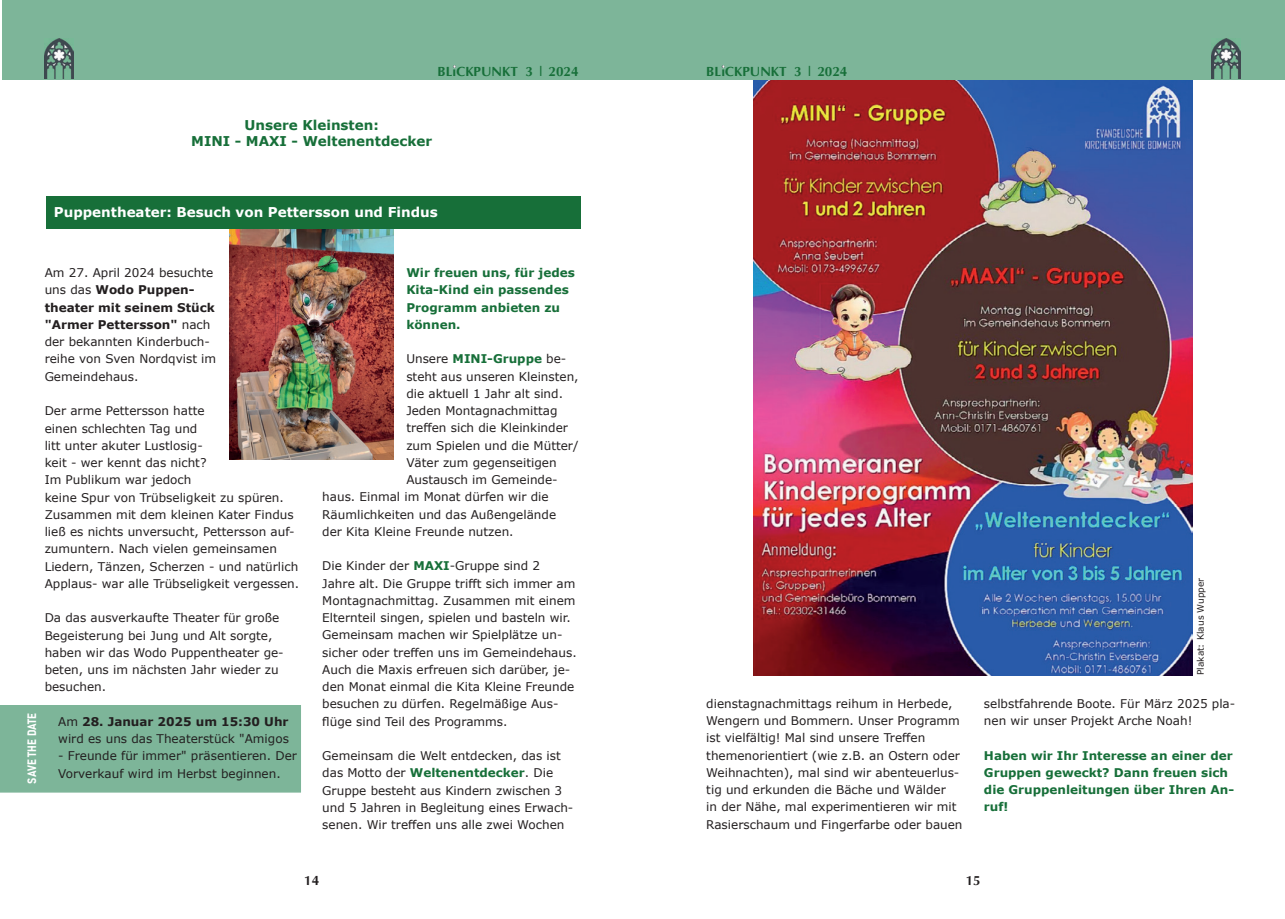
<style>
.page{position:relative;width:1285px;height:919px;background:#fff}
.page>*{position:absolute;margin:0;border:0;box-sizing:border-box;transform-origin:0 0}
.t1{font:700 13.5px "Verdana";color:#fff}
.t2{font:700 13.5px/16.2px "Verdana";color:#176f39;text-align:center}
.t3{font:700 13.5px "Optima";color:#176f39}
.t4{font:700 13.5px "Optima";color:#231f20}
.t5{font:12px/17.2px "Verdana";color:#231f20}
.t6{font:700 12px/17.2px "Verdana";color:#176f39}
.t7{font:12px "Bahnschrift";letter-spacing:-.01em;color:#fff}
.t8{font:9px "Verdana";color:#231f20}
.s1{font-weight:700}
.s2{font-weight:400;color:#231f20}
.s3{font-weight:700;color:#176f39}
</style>
<div class="page">
<div style="left:2px;top:0;width:1282px;height:80px;background:#7db599"></div>
<img style="left:45px;top:38px;width:28px;height:41px">
<img style="left:1211px;top:38px;width:28px;height:41px">
<div style="left:0;top:705px;width:301px;height:87px;background:#7db599"></div>
<div style="left:46px;top:197px;width:534px;height:32px;background:#176f39"></div>
<img style="left:230px;top:229px;width:163px;height:230px">
<img style="left:753px;top:80px;width:439px;height:595px">
<p class="t3" style="left:437px;top:64px;width:142px">BLiCKPUNKT 3 | 2024</p>
<p class="t2" style="left:191px;top:116px;width:242px">Unsere Kleinsten:<br>MINI - MAXI - Weltenentdecker</p>
<p class="t1" style="left:54px;top:203px;width:385px">Puppentheater: Besuch von Pettersson und Findus</p>
<p class="t7" style="left:23px;top:783px;width:72px;rotate:-90deg">SAVE THE DATE</p>
<p class="t5" style="left:45px;top:264px;width:173px">Am 27. April 2024 besuchte uns das <span class="s1">Wodo Puppen&shy;theater mit seinem Stück "Armer Pettersson"</span> nach der bekannten Kinderbuch&shy;reihe von Sven Nordqvist im<br>Gemeindehaus.</p>
<p class="t5" style="left:45px;top:402px;width:256px">Der arme Pettersson hatte<br>einen schlechten Tag und<br>litt unter akuter Lustlosig-<br>keit - wer kennt das nicht?<br>Im Publikum war jedoch<br>keine Spur von Trübseligkeit zu spüren.<br>Zusammen mit dem kleinen Kater Findus ließ es nichts unversucht, Pettersson auf&shy;zumuntern. Nach vielen gemeinsamen Liedern, Tänzen, Scherzen - und natürlich Applaus- war alle Trübseligkeit vergessen.</p>
<p class="t5" style="left:45px;top:609px;width:240px">Da das ausverkaufte Theater für große<br>Begeisterung bei Jung und Alt sorgte, haben wir das Wodo Puppentheater ge&shy;beten, uns im nächsten Jahr wieder zu besuchen.</p>
<p class="t5" style="left:58px;top:712px;width:232px">Am <span class="s1">28. Januar 2025 um 15:30 Uhr </span>wird es uns das Theaterstück "Amigos</p>
<p class="t5" style="left:58px;top:747px;width:240px">- Freunde für immer" präsentieren. Der<br>Vorverkauf wird im Herbst beginnen.</p>
<p class="t6" style="left:406px;top:264px;width:170px">Wir freuen uns, für jedes<br>Kita-Kind ein passendes<br>Programm anbieten zu können.</p>
<p class="t6" style="left:406px;top:350px;width:161px"><span class="s2">Unsere</span> MINI-Gruppe <span class="s2">be-</span></p>
<p class="t5" style="left:406px;top:367px;width:174px">steht aus unseren Kleinsten,</p>
<p class="t5" style="left:406px;top:384px;width:158px">die aktuell 1 Jahr alt sind.</p>
<p class="t5" style="left:406px;top:402px;width:153px">Jeden Montagnachmittag</p>
<p class="t5" style="left:406px;top:419px;width:163px">treffen sich die Kleinkinder</p>
<p class="t5" style="left:406px;top:436px;width:174px">zum Spielen und die Mütter/</p>
<p class="t5" style="left:406px;top:453px;width:152px">Väter zum gegenseitigen</p>
<p class="t5" style="left:406px;top:471px;width:153px">Austausch im Gemeinde-</p>
<p class="t5" style="left:322px;top:488px;width:228px">haus. Einmal im Monat dürfen wir die</p>
<p class="t5" style="left:322px;top:505px;width:235px">Räumlichkeiten und das Außengelände</p>
<p class="t5" style="left:322px;top:522px;width:193px">der Kita Kleine Freunde nutzen.</p>
<p class="t5" style="left:322px;top:557px;width:256px">Die Kinder der <span class="s3">MAXI</span>-Gruppe sind 2<br>Jahre alt. Die Gruppe trifft sich immer am Montagnachmittag. Zusammen mit einem Elternteil singen, spielen und basteln wir.<br>Gemeinsam machen wir Spielplätze un&shy;sicher oder treffen uns im Gemeindehaus.<br>Auch die Maxis erfreuen sich darüber, je&shy;den Monat einmal die Kita Kleine Freunde besuchen zu dürfen. Regelmäßige Aus&shy;flüge sind Teil des Programms.</p>
<p class="t5" style="left:322px;top:747px;width:252px">Gemeinsam die Welt entdecken, das ist das Motto der <span class="s3">Weltenentdecker</span>. Die Gruppe besteht aus Kindern zwischen 3 und 5 Jahren in Begleitung eines Erwach&shy;senen. Wir treffen uns alle zwei Wochen</p>
<p class="t4" style="left:304px;top:872px;width:17px">14</p>
<p class="t3" style="left:706px;top:64px;width:142px">BLiCKPUNKT 3 | 2024</p>
<p class="t8" style="left:1194px;top:675px;width:99px;rotate:-90deg">Plakat: Klaus Wupper</p>
<p class="t5" style="left:706px;top:694px;width:258px">dienstagnachmittags reihum in Herbede, Wengern und Bommern. Unser Programm ist vielfältig! Mal sind unsere Treffen themenorientiert (wie z.B. an Ostern oder Weihnachten), mal sind wir abenteuerlus&shy;tig und erkunden die Bäche und Wälder<br>in der Nähe, mal experimentieren wir mit Rasierschaum und Fingerfarbe oder bauen</p>
<p class="t5" style="left:983px;top:694px;width:253px">selbstfahrende Boote. Für März 2025 pla&shy;nen wir unser Projekt Arche Noah!</p>
<p class="t6" style="left:983px;top:746px;width:252px">Haben wir Ihr Interesse an einer der<br>Gruppen geweckt? Dann freuen sich die Gruppenleitungen über Ihren An&shy;ruf!</p>
<p class="t4" style="left:965px;top:872px;width:17px">15</p>
</div>
